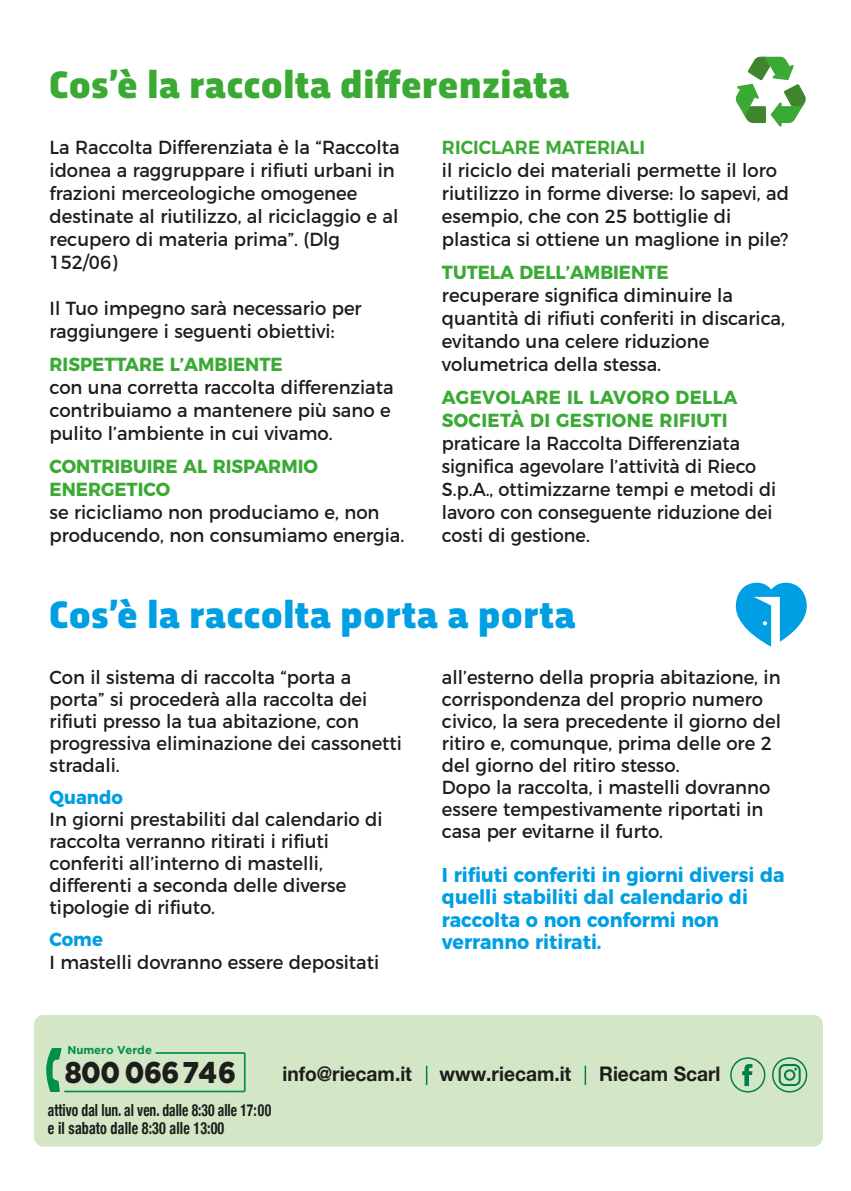
<style>
.page{position:relative;width:851px;height:1191px;background:#fff}
.page>*{position:absolute;margin:0;border:0;box-sizing:border-box;transform-origin:0 0}
.t1{font:900 40px "Trasandina W03";letter-spacing:.02em;color:#3aaa35}
.t2{font:900 40px "Trasandina W03";letter-spacing:.02em;color:#009fe3}
.t3{font:900 30px "Gotham";letter-spacing:-.02em;color:#1d1d1b;scale:.9 1}
.t4{font:700 20.2px "Helvetica Neue";color:#1d1d1b;scale:.95 1}
.t5{font:700 20px/22px "Montserrat";color:#009fe3;scale:.95 1}
.t6{font:18.8px/23px "Montserrat";color:#1d1d1b;scale:.95 1}
.t7{font:18.8px/23px "Montserrat";color:#1d1d1b;scale:.93 1}
.t8{font:700 18.8px/23px "Montserrat";color:#3aaa35;scale:.95 1}
.t9{font:700 18.8px/23px "Montserrat";letter-spacing:.02em;color:#3aaa35;scale:.95 1}
.t10{font:600 18.8px "Montserrat";color:#3aaa35;scale:.95 1}
.t11{font:700 18.8px "Montserrat";color:#009fe3;scale:.95 1}
.t12{font:700 condensed 16.8px/18.4px "Helvetica Neue";color:#1d1d1b;scale:.81 1}
.t13{font:700 11.4px "Gotham";color:#00904a}
</style>
<div class="page">
<div style="left:34px;top:1014px;width:788px;height:132px;background:#d3e6c5;border-radius:10px"></div>
<svg style="left:730px;top:1057px;width:35px;height:35px"></svg>
<svg style="left:772px;top:1057px;width:35px;height:35px"></svg>
<svg style="left:426px;top:1065px;width:1px;height:20px"></svg>
<hr style="left:584px;top:1065px;width:2px;height:20px;background:#007e48">
<svg style="left:735px;top:582px;width:71px;height:64px"></svg>
<svg style="left:735px;top:57px;width:71px;height:70px"></svg>
<svg style="left:46px;top:1048px;width:200px;height:45px"></svg>
<h1 class="t1" style="left:50px;top:55px;width:521px">Cos’è la raccolta differenziata</h1>
<p class="t6" style="left:50px;top:135px;width:370px">La Raccolta Differenziata è la “Raccolta idonea a raggruppare i rifiuti urbani in frazioni merceologiche omogenee destinate al riutilizzo, al riciclaggio e al recupero di materia prima”. (Dlg 152/06)</p>
<p class="t6" style="left:50px;top:296px;width:330px">Il Tuo impegno sarà necessario per raggiungere i seguenti obiettivi:</p>
<p class="t8" style="left:50px;top:352px;width:247px">RISPETTARE L’AMBIENTE</p>
<p class="t6" style="left:50px;top:375px;width:364px">con una corretta raccolta differenziata contribuiamo a mantenere più sano e pulito l’ambiente in cui vivamo.</p>
<p class="t8" style="left:50px;top:454px;width:284px">CONTRIBUIRE AL RISPARMIO<br>ENERGETICO</p>
<p class="t6" style="left:50px;top:500px;width:375px">se ricicliamo non produciamo e, non producendo, non consumiamo energia.</p>
<p class="t10" style="left:442px;top:132px;width:215px">RICICLARE MATERIALI</p>
<p class="t6" style="left:442px;top:158px;width:367px">il riciclo dei materiali permette il loro riutilizzo in forme diverse: lo sapevi, ad esempio, che con 25 bottiglie di plastica si ottiene un maglione in pile?</p>
<p class="t8" style="left:442px;top:260px;width:240px">TUTELA DELL’AMBIENTE</p>
<p class="t6" style="left:442px;top:283px;width:362px">recuperare significa diminuire la quantità di rifiuti conferiti in discarica, evitando una celere riduzione volumetrica della stessa.</p>
<p class="t9" style="left:442px;top:385px;width:312px">AGEVOLARE IL LAVORO DELLA<br>SOCIETÀ DI GESTIONE RIFIUTI</p>
<p class="t7" style="left:442px;top:431px;width:360px">praticare la Raccolta Differenziata significa agevolare l’attività di Rieco S.p.A., ottimizzarne tempi e metodi di lavoro con conseguente riduzione dei costi di gestione.</p>
<h1 class="t2" style="left:50px;top:585px;width:527px">Cos’è la raccolta porta a porta</h1>
<p class="t6" style="left:50px;top:665px;width:372px;line-height:22px">Con il sistema di raccolta “porta a porta” si procederà alla raccolta dei rifiuti presso la tua abitazione, con progressiva eliminazione dei cassonetti stradali.</p>
<p class="t11" style="left:50px;top:782px;width:79px">Quando</p>
<p class="t6" style="left:50px;top:807px;width:352px;line-height:22px">In giorni prestabiliti dal calendario di raccolta verranno ritirati i rifiuti conferiti all’interno di mastelli, differenti a seconda delle diverse tipologie di rifiuto.</p>
<p class="t11" style="left:50px;top:924px;width:58px">Come</p>
<p class="t6" style="left:50px;top:948px;width:348px">I mastelli dovranno essere depositati</p>
<p class="t13" style="left:67px;top:1043px;width:86px">Numero Verde</p>
<p class="t6" style="left:442px;top:665px;width:358px;line-height:22px">all’esterno della propria abitazione, in corrispondenza del proprio numero civico, la sera precedente il giorno del ritiro e, comunque, prima delle ore 2 del giorno del ritiro stesso.<br>Dopo la raccolta, i mastelli dovranno essere tempestivamente riportati in casa per evitarne il furto.</p>
<p class="t5" style="left:442px;top:862px;width:362px">I rifiuti conferiti in giorni diversi da quelli stabiliti dal calendario di raccolta o non conformi non verranno ritirati.</p>
<h2 class="t3" style="left:65px;top:1055px;width:192px">800 066 746</h2>
<p class="t12" style="left:48px;top:1099px;width:277px">attivo dal lun. al ven. dalle 8:30 alle 17:00 e il sabato dalle 8:30 alle 13:00</p>
<p class="t4" style="left:282px;top:1058px;width:138px">info@riecam.it</p>
<p class="t4" style="left:439px;top:1058px;width:140px">www.riecam.it</p>
<p class="t4" style="left:599px;top:1058px;width:129px">Riecam Scarl</p>
</div>
